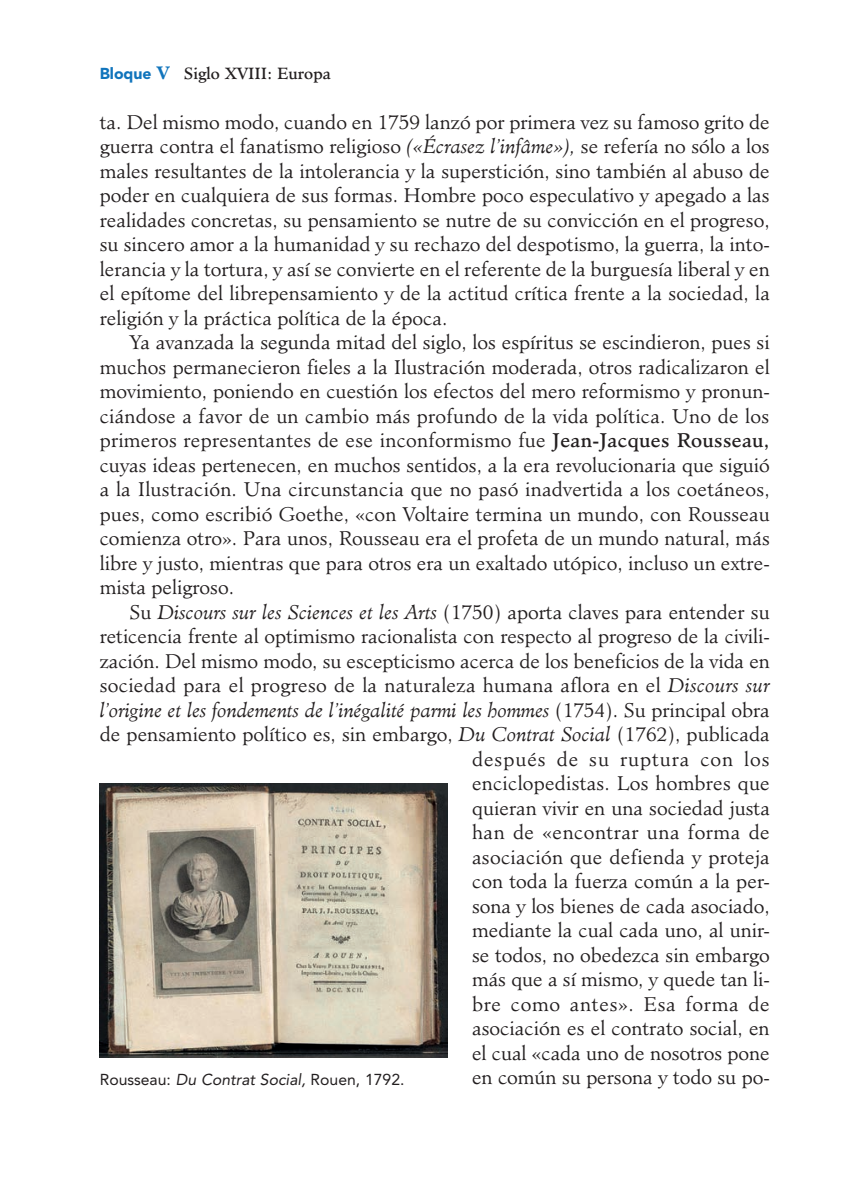
<style>
.page{position:relative;width:844px;height:1190px;background:#fff}
.page>*{position:absolute;margin:0;border:0;box-sizing:border-box;transform-origin:0 0}
.t1{font:300 19.25px/24.5px "Minister Std";color:#231f20;text-align:justify}
.t2{font:15.75px "Avenir LT Std";color:#231f20}
.t3{font:15.75px "Minister Std";color:#231f20}
.s1{font-family:"Avenir LT Std";font-weight:900;color:#1074bc}
.s2{font-weight:700;font-size:17.5px;color:#1074bc}
.s3{font-style:italic}
.s4{font-weight:400}
</style>
<div class="page">
<img style="left:100px;top:784px;width:347px;height:274px">
<p class="t3" style="left:100px;top:64px;width:233px"><span class="s1">Bloque</span> <span class="s2">V</span> Siglo XVIII: Europa</p>
<p class="t1" style="left:100px;top:110px;width:671px">ta. Del mismo modo, cuando en 1759 lanzó por primera vez su famoso grito de guerra contra el fanatismo religioso <span class="s3">(«Écrasez l’infâme»),</span> se refería no sólo a los males resultantes de la intolerancia y la superstición, sino también al abuso de poder en cualquiera de sus formas. Hombre poco especulativo y apegado a las realidades concretas, su pensamiento se nutre de su convicción en el progreso, su sincero amor a la humanidad y su rechazo del despotismo, la guerra, la into&shy;lerancia y la tortura, y así se convierte en el referente de la burguesía liberal y en el epítome del librepensa miento y de la actitud crítica frente a la sociedad, la religión y la práctica política de la época.</p>
<p class="t1" style="left:100px;top:330px;width:671px;text-indent:30px">Ya avanzada la segunda mitad del siglo, los espíritus se escindieron, pues si muchos permanecieron fieles a la Ilustración moderada, otros radicalizaron el movimiento, poniendo en cuestión los efectos del mero reformismo y pronun&shy;ciándose a favor de un cambio más profundo de la vida política. Uno de los primeros representantes de ese inconformismo fue <span class="s4">Jean-Jacques Rousseau, </span>cuyas ideas pertenecen, en muchos sentidos, a la era revolucionaria que siguió a la Ilustración. Una circunstancia que no pasó inadver ti da a los coetáneos, pues, como escribió Goethe, «con Voltaire termina un mundo, con Rousseau comienza otro». Para unos, Rousseau era el profeta de un mundo natural, más libre y justo, mientras que para otros era un exaltado utópico, incluso un extre&shy;mista peligro so.</p>
<p class="t1" style="left:100px;top:600px;width:671px;text-align:right">Su <span class="s3">Discours sur les Sciences et les Arts</span> (1750) aporta claves para entender su reticencia frente al optimismo racionalista con respecto al progreso de la civili&shy;zación. Del mismo modo, su escepticismo acerca de los beneficios de la vida en sociedad para el progreso de la naturaleza humana aflora en el <span class="s3">Discours sur l’origine et les fondements de l’inégalité parmi les hommes</span> (1754). Su principal obra de pensamiento político es, sin embargo, <span class="s3">Du Contrat Social</span> (1762), publicada después de su ruptura con los<br>enciclope distas. Los hombres que<br>quieran vivir en una sociedad justa<br>han de «encontrar una forma de<br>asociación que defienda y proteja<br>con toda la fuerza común a la per-<br>sona y los bienes de cada asociado,<br>mediante la cual cada uno, al unir-<br>se todos, no obedezca sin embargo<br>más que a sí mismo, y quede tan li-<br>bre como antes». Esa forma de<br>asocia ción es el contrato social, en<br>el cual «cada uno de nosotros pone</p>
<p class="t2" style="left:100px;top:1070px;width:306px">Rousseau: <span class="s3">Du Contrat Social,</span> Rouen, 1792.</p>
<p class="t1" style="left:472px;top:1065px;width:299px">en común su persona y todo su po-</p>
</div>
